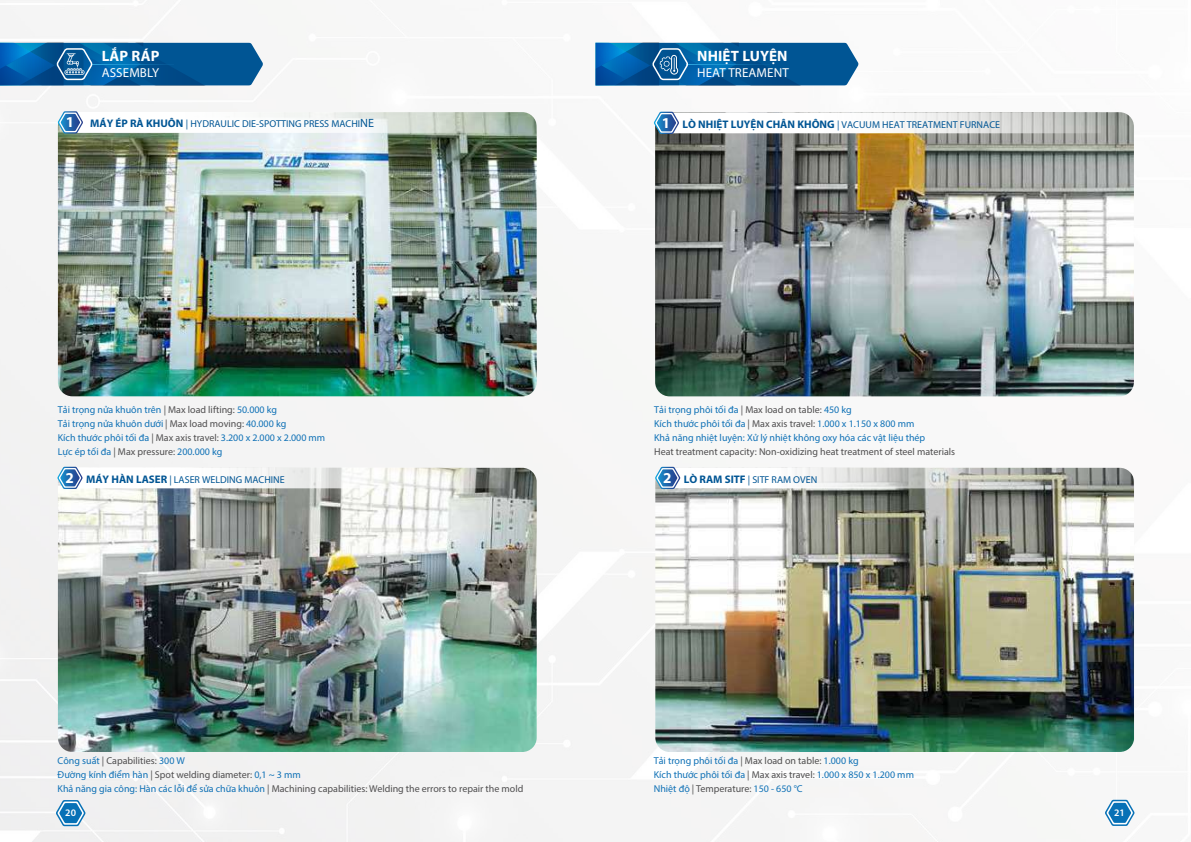
<style>
.page{position:relative;width:1191px;height:842px;background:#fff}
.page>*{position:absolute;margin:0;border:0;box-sizing:border-box;transform-origin:0 0}
.t1{font:700 15px "Myriad Pro";letter-spacing:.01em;color:#fff}
.t2{font:13px "Myriad Pro";letter-spacing:.01em;color:#fff}
.t3{font:10px/14px "Myriad Pro";color:#0f71b6}
.t4{font:10px/14px "Myriad Pro";color:#4f4e4f}
.t5{font:10px "Myriad Pro";color:#005594}
.t6{font:600 10px "Myriad Pro";color:#fff}
.s1{font-weight:700;font-size:15.1px;color:#fff}
.s2{font-weight:700;font-size:11px}
.s3{font-size:12px}
.s4{color:#4f4e4f}
.s5{color:#0f71b6}
</style>
<div class="page">
<svg style="left:1104px;top:800px;width:30px;height:26px"></svg>
<svg style="left:56px;top:800px;width:30px;height:26px"></svg>
<svg style="left:0;top:43px;width:263px;height:43px;background:#0e61a0"></svg>
<svg style="left:595px;top:43px;width:263px;height:43px;background:#0d61a0"></svg>
<img style="left:58px;top:112px;width:479px;height:284px">
<img style="left:655px;top:468px;width:479px;height:284px">
<img style="left:655px;top:112px;width:479px;height:284px">
<img style="left:58px;top:468px;width:479px;height:284px">
<svg style="left:83px;top:112px;width:422px;height:21px"></svg>
<svg style="left:58px;top:111px;width:25px;height:23px"></svg>
<svg style="left:83px;top:467px;width:421px;height:21px"></svg>
<svg style="left:57px;top:467px;width:26px;height:22px"></svg>
<svg style="left:679px;top:112px;width:421px;height:21px"></svg>
<svg style="left:654px;top:112px;width:25px;height:22px"></svg>
<svg style="left:680px;top:467px;width:422px;height:21px"></svg>
<svg style="left:655px;top:467px;width:25px;height:22px"></svg>
<h1 class="t1" style="left:102px;top:46px;width:59px">LẮP RÁP</h1>
<h2 class="t2" style="left:102px;top:65px;width:59px">ASSEMBLY</h2>
<h1 class="t1" style="left:697px;top:46px;width:92px">NHIỆT LUYỆN</h1>
<h2 class="t2" style="left:697px;top:65px;width:93px">HEAT TREAMENT</h2>
<p class="t5" style="left:66px;top:118px;width:310px"><span class="s1">1</span> <span class="s2">MÁY ÉP RÀ KHUÔN</span> | HYDRAULIC DIE-SPOTTING PRESS MACHI<span class="s3">NE</span></p>
<p class="t5" style="left:662px;top:118px;width:340px"><span class="s1">1</span> <span class="s2">LÒ NHIỆT LUYỆN CHÂN KHÔNG</span> | VACUUM HEAT TREATMENT FURNACE</p>
<p class="t3" style="left:58px;top:402px;width:269px">Tải trọng nửa khuôn trên <span class="s4">| Max load lifting:</span> 50.000 kg<br>Tải trọng nửa khuôn dưới <span class="s4">| Max load moving:</span> 40.000 kg<br>Kích thước phôi tối đa <span class="s4">| Max axis travel:</span> 3.200 x 2.000 x 2.000 mm Lực ép tối đa <span class="s4">| Max pressure:</span> 200.000 kg</p>
<p class="t3" style="left:654px;top:403px;width:272px">Tải trọng phôi tối đa <span class="s4">| Max load on table:</span> 450 kg<br>Kích thước phôi tối đa <span class="s4">| Max axis travel:</span> 1.000 x 1.150 x 800 mm<br>Khả năng nhiệt luyện: Xử lý nhiệt không oxy hóa các vật liệu thép</p>
<p class="t4" style="left:654px;top:445px;width:302px">Heat treatment capacity: Non-oxidizing heat treatment of steel materials</p>
<p class="t5" style="left:65px;top:473px;width:221px"><span class="s1">2</span> <span class="s2">MÁY HÀN LASER</span> | LASER WELDING MACHINE</p>
<p class="t5" style="left:663px;top:473px;width:156px"><span class="s1">2</span> <span class="s2">LÒ RAM SITF</span> | SITF RAM OVEN</p>
<p class="t4" style="left:58px;top:754px;width:467px"><span class="s5">Công suất</span> | Capabilities: <span class="s5">300 W<br>Đường kính điểm hàn</span> | Spot welding diameter: <span class="s5">0,1 ~ 3 mm<br>Khả năng gia công: Hàn các lỗi để sửa chữa khuôn</span> | Machining capabilities: Welding the errors to repair the mold</p>
<p class="t3" style="left:654px;top:754px;width:262px">Tải trọng phôi tối đa <span class="s4">| Max load on table:</span> 1.000 kg<br>Kích thước phôi tối đa <span class="s4">| Max axis travel:</span> 1.000 x 850 x 1.200 mm<br>Nhiệt độ <span class="s4">| Temperature:</span> 150 - 650 °C</p>
<p class="t6" style="left:65px;top:807px;width:12px">20</p>
<p class="t6" style="left:1114px;top:806px;width:12px">21</p>
</div>
